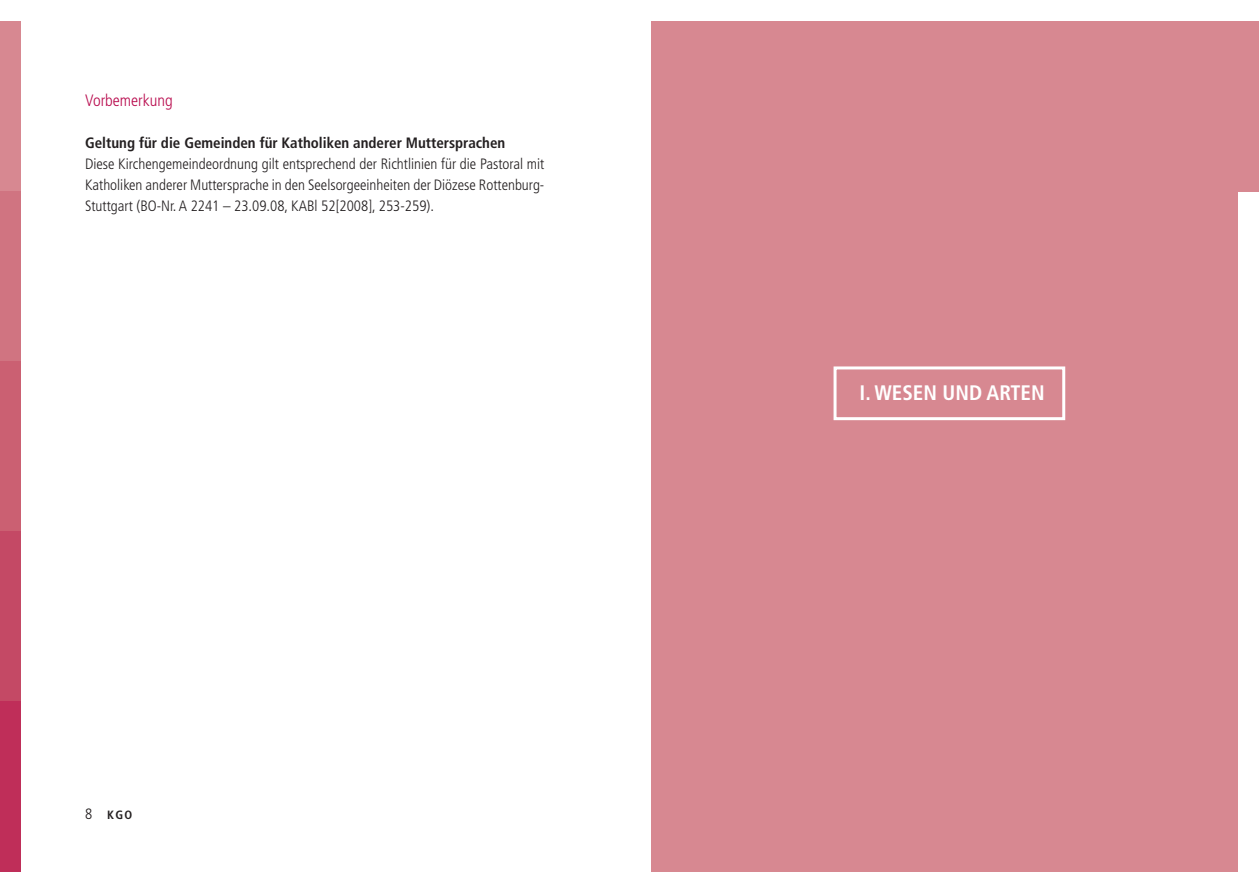
<style>
.page{position:relative;width:1259px;height:893px;background:#fff}
.page>*{position:absolute;margin:0;border:0;box-sizing:border-box;transform-origin:0 0}
.t1{font:700 condensed 21px "Frutiger";color:#fff}
.t2{font:300 condensed 16.5px "Frutiger";color:#b80a4d}
.t3{font:300 condensed 15px/21px "Frutiger";color:#231f20;text-align:justify}
.t4{font:700 condensed 15px "Frutiger";color:#231f20}
.t5{font:700 condensed 12px "Frutiger";color:#231f20}
.s1{font-weight:300;font-size:15px}
</style>
<div class="page">
<div style="left:651px;top:21px;width:586px;height:851px;background:#d78891"></div>
<div style="left:833px;top:366px;width:232px;height:54px;border:3px solid #fff"></div>
<div style="left:1236px;top:21px;width:23px;height:170px;background:#d78891"></div>
<div style="left:0;top:21px;width:21px;height:170px;background:#d78891"></div>
<div style="left:0;top:191px;width:21px;height:170px;background:#d07481"></div>
<div style="left:0;top:361px;width:21px;height:170px;background:#cb6072"></div>
<div style="left:0;top:531px;width:21px;height:171px;background:#c44965"></div>
<div style="left:0;top:702px;width:21px;height:170px;background:#bf2e59"></div>
<p class="t2" style="left:85px;top:94px;width:89px">Vorbemerkung</p>
<p class="t4" style="left:85px;top:137px;width:422px">Geltung für die Gemeinden für Katholiken anderer Muttersprachen</p>
<p class="t3" style="left:85px;top:155px;width:461px">Diese Kirchengemeindeordnung gilt entsprechend der Richtlinien für die Pastoral mit Katholiken anderer Muttersprache in den Seelsorgeeinheiten der Diözese Rottenburg-Stuttgart (BO-Nr. A 2241 – 23.09.08, KABl 52[2008], 253-259).</p>
<p class="t5" style="left:85px;top:810px;width:49px"><span class="s1">8</span> KGO</p>
<h1 class="t1" style="left:859px;top:384px;width:187px">I. WESEN UND ARTEN</h1>
</div>
